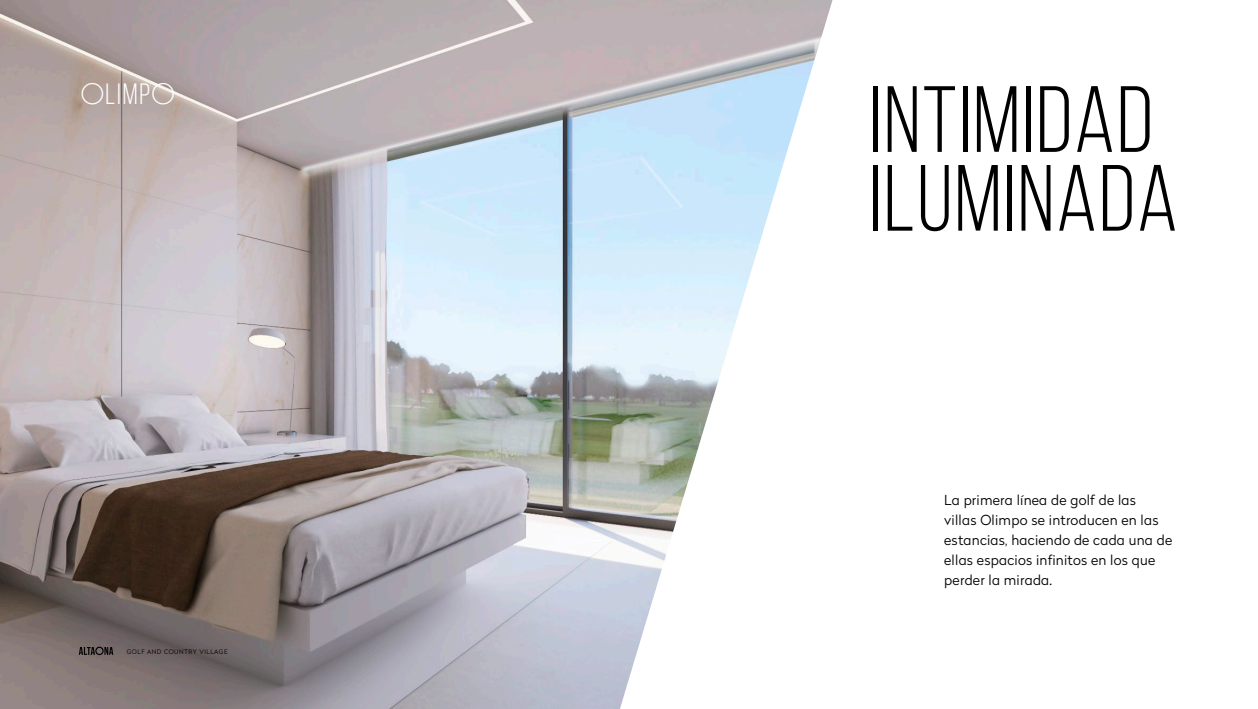
<style>
.page{position:relative;width:1258px;height:709px;background:#fff}
.page>*{position:absolute;margin:0;border:0;box-sizing:border-box;transform-origin:0 0}
.t1{font:93.75px/78.8px "Altaona one";letter-spacing:.025em;color:#000}
.t2{font:29.38px "Altaona one";letter-spacing:.065em;color:#fff}
.t3{font:300 13.75px/20px "Radikal";letter-spacing:.015em;color:#000}
.t4{font:300 6.25px "Radikal";letter-spacing:.08em;color:#000}
</style>
<div class="page">
<img style="left:0;top:0;width:620px;height:709px">
<svg style="left:620px;top:0;width:213px;height:708px"></svg>
<svg style="left:79px;top:646px;width:34px;height:9px"></svg>
<h2 class="t2" style="left:81px;top:78px;width:94px">OLIMPO</h2>
<p class="t4" style="left:127px;top:648px;width:102px">GOLF AND COUNTRY VILLAGE</p>
<h1 class="t1" style="left:870px;top:80px;width:309px">INTIMIDAD<br>ILUMINADA</h1>
<p class="t3" style="left:944px;top:489px;width:230px">La primera línea de golf de las<br>villas Olimpo se introducen en las estancias, haciendo de cada una de ellas espacios infinitos en los que perder la mirada.</p>
</div>
